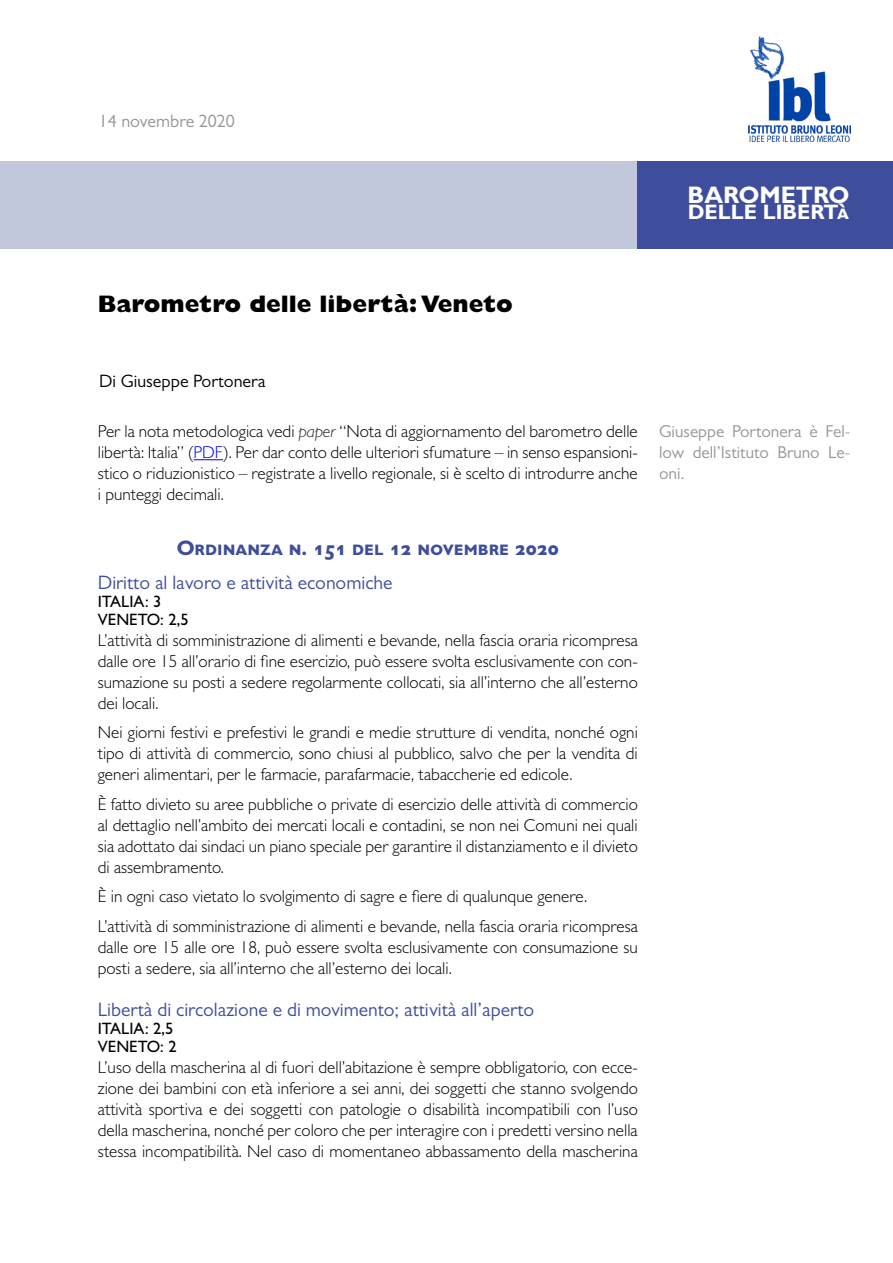
<style>
.page{position:relative;width:893px;height:1263px;background:#fff}
.page>*{position:absolute;margin:0;border:0;box-sizing:border-box;transform-origin:0 0}
.t1{font:800 24px "Gill Sans MT Pro";color:#000}
.t2{font:700 24px "Gill Sans MT Pro";color:#fff}
.Paragraph_0{font:700 21px "Gill Sans MT Pro";color:#3e4d9c}
.t3{font:700 21px "Gill Sans MT Pro";color:#fff}
.Paragraph_2{font:19.5px "Gill Sans MT Pro";color:#3e4d9c}
.Author{font:18px "Gill Sans MT Pro";color:#000}
.t4{font:18px "Gill Sans MT Pro";color:#939598}
.Body{font:300 17.25px/21px "Gill Sans MT Pro";color:#000;text-align:justify}
.Biography{font:17.25px/21px "Gill Sans MT Pro";color:#939598;text-align:justify}
.Paragraph_3{font:500 16.5px "Gill Sans MT Pro";color:#000}
.s1{font-style:italic;color:#231f20}
.s2{color:#00f}
</style>
<div class="page">
<div style="left:0;top:161px;width:714px;height:87px;background:#c2c8dc"></div>
<div style="left:638px;top:161px;width:255px;height:87px;background:#3e4d9c"></div>
<img style="left:749px;top:37px;width:101px;height:104px">
<svg style="left:194px;top:459px;width:29px;height:1px"></svg>
<p class="t4" style="left:99px;top:110px;width:137px">14 novembre 2020</p>
<h1 class="t2" style="left:688px;top:180px;width:163px">BAROMETRO</h1>
<p class="t3" style="left:688px;top:198px;width:163px">DELLE LIBERTÀ</p>
<p class="t1" style="left:98px;top:290px;width:417px">Barometro delle libertà: Veneto</p>
<p class="Author" style="left:99px;top:370px;width:168px">Di Giuseppe Portonera</p>
<p class="Body" style="left:98px;top:420px;width:541px">Per la nota metodologica vedi <span class="s1">paper</span> “Nota di aggiornamento del barometro delle libertà: Italia” (<span class="s2">PDF</span>). Per dar conto delle ulteriori sfumature – in senso espansioni&shy;stico o riduzionistico – registrate a livello regionale, si è scelto di introdurre anche i punteggi decimali.</p>
<p class="Paragraph_0" style="left:177px;top:535px;width:384px">Ordinanza n. 151 del 12 novembre 2020</p>
<p class="Paragraph_2" style="left:98px;top:571px;width:296px">Diritto al lavoro e attività economiche</p>
<p class="Paragraph_3" style="left:98px;top:591px;width:65px">ITALIA: 3</p>
<p class="Paragraph_3" style="left:98px;top:609px;width:92px">VENETO: 2,5</p>
<p class="Body" style="left:98px;top:629px;width:542px">L’attività di somministrazione di alimenti e bevande, nella fascia oraria ricompresa dalle ore 15 all’orario di fine esercizio, può essere svolta esclusivamente con con&shy;sumazione su posti a sedere regolarmente collocati, sia all’interno che all’esterno dei locali.</p>
<p class="Body" style="left:98px;top:722px;width:542px">Nei giorni festivi e prefestivi le grandi e medie strutture di vendita, nonché ogni tipo di attività di commercio, sono chiusi al pubblico, salvo che per la vendita di generi alimentari, per le farmacie, parafarmacie, tabaccherie ed edicole.</p>
<p class="Body" style="left:98px;top:793px;width:542px">È fatto divieto su aree pubbliche o private di esercizio delle attività di commercio al dettaglio nell’ambito dei mercati locali e contadini, se non nei Comuni nei quali sia adottato dai sindaci un piano speciale per garantire il distanziamento e il divieto di assembramento.</p>
<p class="Body" style="left:98px;top:886px;width:491px">È in ogni caso vietato lo svolgimento di sagre e fiere di qualunque genere.</p>
<p class="Body" style="left:98px;top:915px;width:542px">L’attività di somministrazione di alimenti e bevande, nella fascia oraria ricompresa dalle ore 15 alle ore 18, può essere svolta esclusivamente con consumazione su posti a sedere, sia all’interno che all’esterno dei locali.</p>
<p class="Paragraph_2" style="left:98px;top:998px;width:438px">Libertà di circolazione e di movimento; attività all’aperto</p>
<p class="Paragraph_3" style="left:98px;top:1019px;width:77px">ITALIA: 2,5</p>
<p class="Paragraph_3" style="left:98px;top:1037px;width:80px">VENETO: 2</p>
<p class="Body" style="left:98px;top:1056px;width:542px">L’uso della mascherina al di fuori dell’abitazione è sempre obbligatorio, con ecce&shy;zione dei bambini con età inferiore a sei anni, dei soggetti che stanno svolgendo attività sportiva e dei soggetti con patologie o disabilità incompatibili con l’uso della mascherina, nonché per coloro che per interagire con i predetti versino nella stessa incompatibilità. Nel caso di momentaneo abbassamento della mascherina</p>
<p class="Biography" style="left:659px;top:420px;width:193px">Giuseppe Portonera è Fel&shy;low dell’Istituto Bruno Le&shy;oni.</p>
</div>
